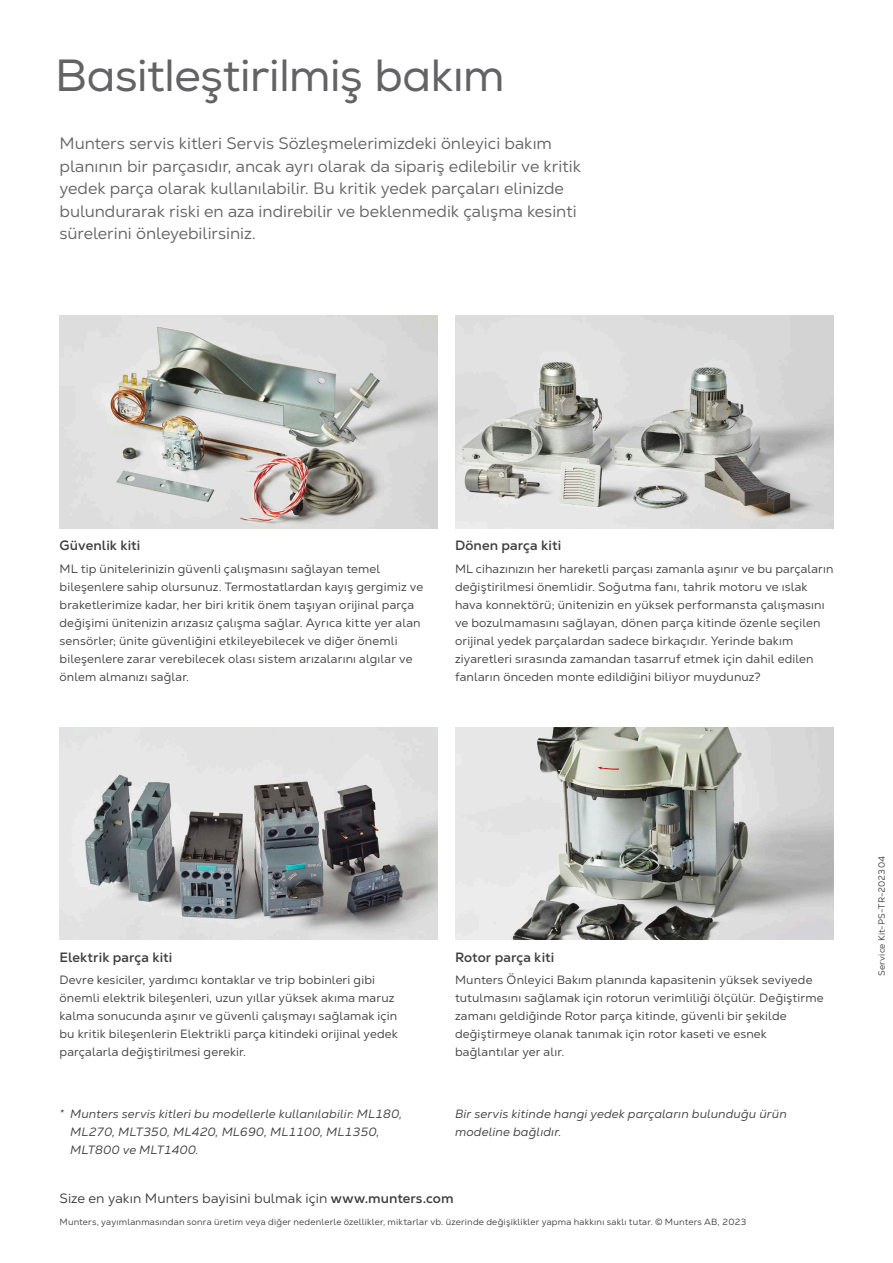
<style>
.page{position:relative;width:893px;height:1263px;background:#fff}
.page>*{position:absolute;margin:0;border:0;box-sizing:border-box;transform-origin:0 0}
.Headline{font:45px "Nexa";letter-spacing:-.01em;color:#636366}
.Preambles{font:16.5px/22.5px "Nexa Text";color:#636366}
.Sub_heading{font:700 13.5px "Nexa Text";letter-spacing:.005em;color:#3e3e3f}
.Body_copy{font:13.5px "Nexa Text";letter-spacing:.005em;color:#3e3e3f}
.t1{font:12px/18px "Nexa Text";letter-spacing:.01em;color:#3e3e3f}
.t2{font:italic 12px/18px "Nexa Text";letter-spacing:.01em;color:#3e3e3f}
.Body_copy-2{font:9px "Nexa Text";letter-spacing:.02em;color:#3e3e3f}
.s1{font-weight:700}
</style>
<div class="page">
<img style="left:60px;top:316px;width:378px;height:212px">
<img style="left:455px;top:316px;width:378px;height:212px">
<img style="left:60px;top:727px;width:378px;height:213px">
<img style="left:455px;top:727px;width:378px;height:213px">
<p class="Headline" style="left:55px;top:49px;width:451px">Basitleştirilmiş bakım</p>
<p class="Preambles" style="left:60px;top:132px;width:523px">Munters servis kitleri Servis Sözleşmelerimizdeki önleyici bakım planının bir parçasıdır, ancak ayrı olarak da sipariş edilebilir ve kritik yedek parça olarak kullanılabilir. Bu kritik yedek parçaları elinizde bulundurarak riski en aza indirebilir ve beklenmedik çalışma kesinti sürelerini önleyebilirsiniz.</p>
<p class="Sub_heading" style="left:60px;top:537px;width:82px">Güvenlik kiti</p>
<p class="t1" style="left:60px;top:559px;width:365px">ML tip ünitelerinizin güvenli çalışmasını sağlayan temel bileşenlere sahip olursunuz. Termostatlardan kayış gergimiz ve braketlerimize kadar, her biri kritik önem taşıyan orijinal parça değişimi ünitenizin arızasız çalışma sağlar. Ayrıca kitte yer alan sensörler; ünite güvenliğini etkileyebilecek ve diğer önemli bileşenlere zarar verebilecek olası sistem arızalarını algılar ve önlem almanızı sağlar.</p>
<p class="Sub_heading" style="left:455px;top:537px;width:108px">Dönen parça kiti</p>
<p class="t1" style="left:455px;top:559px;width:380px">ML cihazınızın her hareketli parçası zamanla aşınır ve bu parçaların değiştirilmesi önemlidir. Soğutma fanı, tahrik motoru ve ıslak hava konnektörü; ünitenizin en yüksek performansta çalışmasını ve bozulmamasını sağlayan, dönen parça kitinde özenle seçilen orijinal yedek parçalardan sadece birkaçıdır. Yerinde bakım ziyaretleri sırasında zamandan tasarruf etmek için dahil edilen fanların önceden monte edildiğini biliyor muydunuz?</p>
<p class="Sub_heading" style="left:60px;top:948px;width:114px">Elektrik parça kiti</p>
<p class="t1" style="left:60px;top:971px;width:340px">Devre kesiciler, yardımcı kontaklar ve trip bobinleri gibi önemli elektrik bileşenleri, uzun yıllar yüksek akıma maruz kalma sonucunda aşınır ve güvenli çalışmayı sağlamak için bu kritik bileşenlerin Elektrikli parça kitindeki orijinal yedek parçalarla değiştirilmesi gerekir.</p>
<p class="Sub_heading" style="left:455px;top:948px;width:101px">Rotor parça kiti</p>
<p class="t1" style="left:455px;top:971px;width:370px">Munters Önleyici Bakım planında kapasitenin yüksek seviyede tutulmasını sağlamak için rotorun verimliliği ölçülür. Değiştirme zamanı geldiğinde Rotor parça kitinde, güvenli bir şekilde değiştirmeye olanak tanımak için rotor kaseti ve esnek bağlantılar yer alır.</p>
<p class="t2" style="left:70px;top:1104px;width:334px;text-indent:-11px">* Munters servis kitleri bu modellerle kullanılabilir: ML180,<br>ML270, MLT350, ML420, ML690, ML1100, ML1350,<br>MLT800 ve MLT1400.</p>
<p class="t2" style="left:455px;top:1104px;width:333px">Bir servis kitinde hangi yedek parçaların bulunduğu ürün modeline bağlıdır.</p>
<p class="Body_copy" style="left:60px;top:1190px;width:396px">Size en yakın Munters bayisini bulmak için <span class="s1">www.munters.com</span></p>
<p class="Body_copy-2" style="left:60px;top:1216px;width:689px">Munters, yayımlanmasından sonra üretim veya diğer nedenlerle özellikler, miktarlar vb. üzerinde değişiklikler yapma hakkını saklı tutar. © Munters AB, 2023</p>
<p class="Body_copy-2" style="left:876px;top:976px;width:122px;rotate:-90deg">Service Kit-PS-TR-202304</p>
</div>
